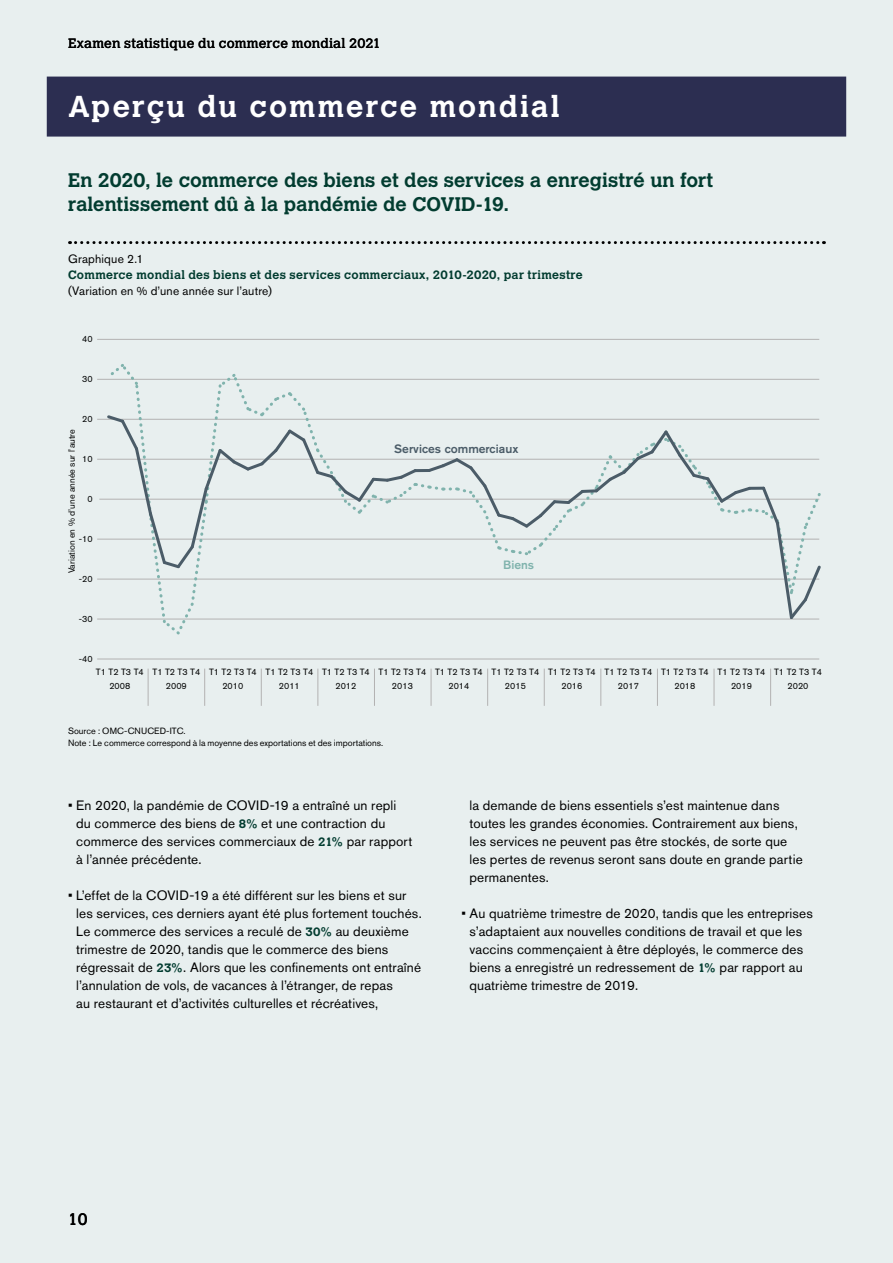
<style>
.page{position:relative;width:893px;height:1263px;background:#e8efef}
.page>*{position:absolute;margin:0;border:0;box-sizing:border-box;transform-origin:0 0}
.t1{font:700 30px "Calvert MT Std";letter-spacing:.07em;color:#fff}
.t2{font:700 19.5px/24px "Calvert MT Std";color:#023c30}
.t3{font:16.5px "Calvert MT Std";color:#000}
.t4{font:13.5px/18px "Akzidenz Grotesk BE";letter-spacing:.01em;color:#000}
.t5{font:13.5px "Calvert MT Std";letter-spacing:.01em;color:#000}
.t6{font:700 12px "Calvert MT Std";letter-spacing:.025em;color:#023c30}
.t7{font:12px "Akzidenz Grotesk BE";letter-spacing:.015em;color:#000}
.t8{font:500 12px "Akzidenz Grotesk BE";color:#4b5c68}
.t9{font:500 12px "Akzidenz Grotesk BE";color:#80b3ad}
.t10{font:9px/13.8px "Akzidenz Grotesk BE";color:#010202;text-align:center}
.t11{font:9px/12px "Akzidenz Grotesk BE";color:#000}
.s1{font-family:"Calvert MT Std";font-weight:700;font-size:12px;color:#023c30}
</style>
<div class="page">
<hr style="left:99px;top:499px;width:720px;height:1px;background:#b3b2b2">
<hr style="left:97px;top:659px;width:722px;height:1px;background:#b3b2b2">
<hr style="left:97px;top:619px;width:722px;height:1px;background:#b3b2b2">
<hr style="left:97px;top:579px;width:722px;height:1px;background:#b3b2b2">
<hr style="left:97px;top:539px;width:722px;height:1px;background:#b3b2b2">
<hr style="left:97px;top:459px;width:722px;height:1px;background:#b3b2b2">
<hr style="left:97px;top:419px;width:722px;height:1px;background:#b3b2b2">
<hr style="left:97px;top:379px;width:722px;height:1px;background:#b3b2b2">
<hr style="left:97px;top:339px;width:722px;height:1px;background:#b3b2b2">
<svg style="left:104px;top:364px;width:717px;height:271px"></svg>
<hr style="left:148px;top:669px;width:1px;height:37px;background:#b3b2b2">
<hr style="left:204px;top:669px;width:1px;height:37px;background:#b3b2b2">
<hr style="left:261px;top:669px;width:1px;height:37px;background:#b3b2b2">
<hr style="left:318px;top:669px;width:1px;height:37px;background:#b3b2b2">
<hr style="left:374px;top:669px;width:1px;height:37px;background:#b3b2b2">
<hr style="left:431px;top:669px;width:1px;height:37px;background:#b3b2b2">
<hr style="left:487px;top:669px;width:1px;height:37px;background:#b3b2b2">
<hr style="left:544px;top:669px;width:1px;height:37px;background:#b3b2b2">
<hr style="left:601px;top:669px;width:1px;height:37px;background:#b3b2b2">
<hr style="left:657px;top:669px;width:1px;height:37px;background:#b3b2b2">
<hr style="left:714px;top:669px;width:1px;height:37px;background:#b3b2b2">
<hr style="left:770px;top:669px;width:1px;height:37px;background:#b3b2b2">
<div style="left:47px;top:77px;width:799px;height:60px;background:#2c2e51"></div>
<svg style="left:70px;top:241px;width:754px;height:3px"></svg>
<p class="t5" style="left:68px;top:36px;width:314px">Examen statistique du commerce mondial 2021</p>
<h1 class="t1" style="left:68px;top:87px;width:493px">Aperçu du commerce mondial</h1>
<h2 class="t2" style="left:68px;top:168px;width:647px">En 2020, le commerce des biens et des services a enregistré un fort ralentissement dû à la pandémie de COVID-19.</h2>
<p class="t7" style="left:68px;top:252px;width:77px">Graphique 2.1</p>
<p class="t6" style="left:68px;top:267px;width:516px">Commerce mondial des biens et des services commerciaux, 2010-2020, par trimestre</p>
<p class="t7" style="left:68px;top:283px;width:205px">(Variation en % d’une année sur l’autre)</p>
<p class="t10" style="left:82px;top:332px;width:12px">40</p>
<p class="t10" style="left:82px;top:372px;width:12px">30</p>
<p class="t10" style="left:82px;top:412px;width:12px">20</p>
<p class="t10" style="left:65px;top:573px;width:146px;rotate:-90deg">Variation en % d’une année sur l’autre</p>
<p class="t10" style="left:82px;top:452px;width:12px">10</p>
<p class="t10" style="left:87px;top:492px;width:7px">0</p>
<p class="t10" style="left:79px;top:532px;width:15px">-10</p>
<p class="t10" style="left:79px;top:572px;width:15px">-20</p>
<p class="t10" style="left:79px;top:612px;width:15px">-30</p>
<p class="t10" style="left:79px;top:652px;width:15px">-40</p>
<p class="t8" style="left:394px;top:441px;width:126px">Services commerciaux</p>
<p class="t9" style="left:503px;top:557px;width:32px">Biens</p>
<p class="t10" style="left:96px;top:665px;width:49px">T1 T2 T3 T4<br>2008</p>
<p class="t10" style="left:152px;top:665px;width:49px">T1 T2 T3 T4<br>2009</p>
<p class="t10" style="left:209px;top:665px;width:49px">T1 T2 T3 T4<br>2010</p>
<p class="t10" style="left:265px;top:665px;width:49px">T1 T2 T3 T4<br>2011</p>
<p class="t10" style="left:322px;top:665px;width:49px">T1 T2 T3 T4<br>2012</p>
<p class="t10" style="left:378px;top:665px;width:49px">T1 T2 T3 T4<br>2013</p>
<p class="t10" style="left:435px;top:665px;width:49px">T1 T2 T3 T4<br>2014</p>
<p class="t10" style="left:492px;top:665px;width:49px">T1 T2 T3 T4<br>2015</p>
<p class="t10" style="left:548px;top:665px;width:49px">T1 T2 T3 T4<br>2016</p>
<p class="t10" style="left:605px;top:665px;width:49px">T1 T2 T3 T4<br>2017</p>
<p class="t10" style="left:661px;top:665px;width:49px">T1 T2 T3 T4<br>2018</p>
<p class="t10" style="left:718px;top:665px;width:49px">T1 T2 T3 T4<br>2019</p>
<p class="t10" style="left:774px;top:665px;width:49px">T1 T2 T3 T4<br>2020</p>
<p class="t11" style="left:68px;top:724px;width:317px">Source : OMC-CNUCED-ITC.<br>Note : Le commerce correspond à la moyenne des exportations et des importations.</p>
<p class="t4" style="left:76px;top:796px;width:338px;text-indent:-8px">• En 2020, la pandémie de COVID-19 a entraîné un repli du commerce des biens de <span class="s1">8%</span> et une contraction du commerce des services commerciaux de <span class="s1">21%</span> par rapport à l’année précédente.</p>
<p class="t4" style="left:76px;top:886px;width:347px;text-indent:-8px">• L’effet de la COVID-19 a été différent sur les biens et sur les services, ces derniers ayant été plus fortement touchés.<br>Le commerce des services a reculé de <span class="s1">30%</span> au deuxième trimestre de 2020, tandis que le commerce des biens régressait de <span class="s1">23%</span>. Alors que les confinements ont entraîné l’annulation de vols, de vacances à l’étranger, de repas<br>au restaurant et d’activités culturelles et récréatives,</p>
<p class="t4" style="left:469px;top:796px;width:335px">la demande de biens essentiels s’est maintenue dans toutes les grandes économies. Contrairement aux biens, les services ne peuvent pas être stockés, de sorte que les pertes de revenus seront sans doute en grande partie permanentes.</p>
<p class="t4" style="left:469px;top:904px;width:345px;text-indent:-8px">• Au quatrième trimestre de 2020, tandis que les entreprises s’adaptaient aux nouvelles conditions de travail et que les vaccins commençaient à être déployés, le commerce des biens a enregistré un redressement de <span class="s1">1%</span> par rapport au quatrième trimestre de 2019.</p>
<p class="t3" style="left:68px;top:1209px;width:21px">10</p>
</div>
